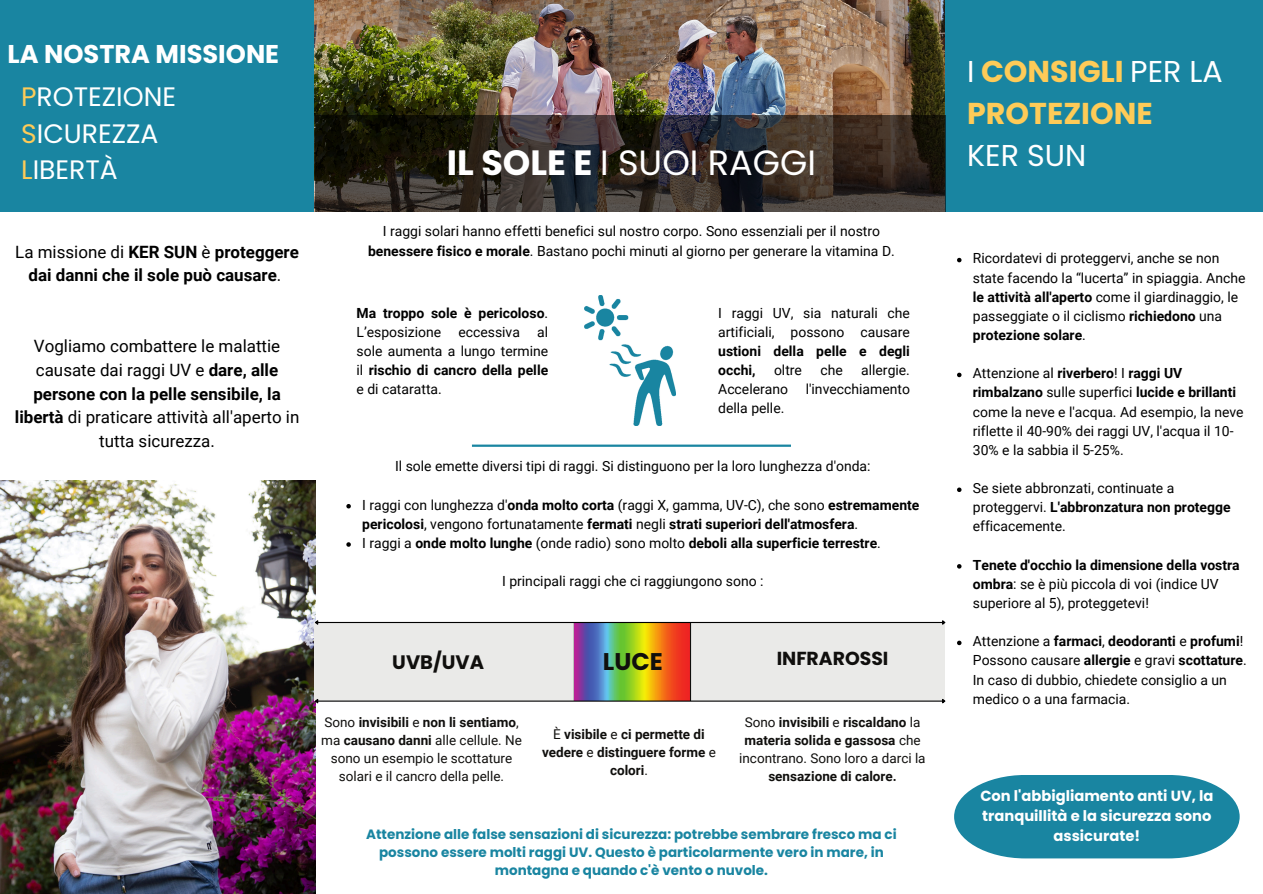
<style>
.page{position:relative;width:1263px;height:894px;background:#fff}
.page>*{position:absolute;margin:0;border:0;box-sizing:border-box;transform-origin:0 0}
.t1{font:35.1px "Poppins";color:#fff}
.t2{font:700 30.15px/41.7px "Poppins";color:#fecb58}
.t3{font:30.15px "Poppins";color:#fff}
.t4{font:26.7px/36.9px "Poppins";color:#fff}
.t5{font:700 25.65px "Poppins";color:#fff}
.t6{font:700 24.15px "Poppins";color:#100f0d}
.t7{font:700 19.5px "Poppins";color:#100f0d}
.t8{font:700 18.75px "Poppins";color:#100f0d}
.t9{font:16.95px/23.7px "Roboto";color:#000;text-align:center}
.t10{font:700 16.95px/23.7px "Roboto";color:#000;text-align:center}
.t11{font:700 14.7px/20px "Poppins";color:#fff;text-align:center}
.t12{font:13.95px/19.2px "Roboto";color:#000}
.t13{font:700 13.95px "Roboto";color:#000}
.t14{font:700 13.5px/18px "Poppins";color:#1985a1;text-align:center}
.t15{font:700 13.5px/18px "Roboto";color:#100f0d;text-align:center}
.t16{font:13.5px/18px "Roboto";color:#100f0d;text-align:center}
.s1{color:#fecb58}
.s2{font-weight:400}
.s3{font-weight:700}
.s4{font-weight:400;color:#fff}
</style>
<div class="page">
<div style="left:0;top:0;width:319px;height:212px;background:#1985a1"></div>
<img style="left:0;top:480px;width:315px;height:413px">
<hr style="left:472px;top:444px;width:319px;height:2px;background:#1985a1">
<svg style="left:954px;top:775px;width:285px;height:83px;background:#3191aa"></svg>
<svg style="left:575px;top:623px;width:115px;height:77px;background:#a88a51"></svg>
<hr style="left:318px;top:621px;width:624px;height:2px;background:#000">
<hr style="left:318px;top:700px;width:624px;height:1px;background:#000">
<svg style="left:314px;top:619px;width:261px;height:85px;background:#e4e4e2"></svg>
<svg style="left:690px;top:620px;width:256px;height:84px;background:#e3e3e2"></svg>
<img style="left:585px;top:295px;width:90px;height:130px">
<div style="left:942px;top:0;width:321px;height:212px;background:#1985a1"></div>
<img style="left:315px;top:0;width:630px;height:115px">
<svg style="left:315px;top:115px;width:630px;height:97px;background:#2e2822"></svg>
<svg style="left:346px;top:504px;width:5px;height:4px"></svg>
<svg style="left:346px;top:542px;width:5px;height:4px"></svg>
<svg style="left:957px;top:258px;width:4px;height:4px"></svg>
<svg style="left:957px;top:372px;width:4px;height:5px"></svg>
<svg style="left:957px;top:487px;width:4px;height:5px"></svg>
<svg style="left:957px;top:564px;width:4px;height:4px"></svg>
<svg style="left:957px;top:640px;width:4px;height:5px"></svg>
<p class="t5" style="left:8px;top:36px;width:273px">LA NOSTRA MISSIONE</p>
<h1 class="t4" style="left:21px;top:78px;width:156px"><span class="s1">P</span>ROTEZIONE<br><span class="s1">S</span>ICUREZZA<br><span class="s1">L</span>IBERTÀ</h1>
<h2 class="t10" style="left:15px;top:240px;width:285px"><span class="s2">La missione di</span> KER SUN <span class="s2">è</span> proteggere dai danni che il sole può causare<span class="s2">.</span></h2>
<h6 class="t9" style="left:15px;top:334px;width:286px">Vogliamo combattere le malattie causate dai raggi UV e <span class="s3">dare, alle persone con la pelle sensibile, la libertà</span> di praticare attività all'aperto in tutta sicurezza.</h6>
<p class="t2" style="left:967px;top:51px;width:257px"><span class="s4">I</span> CONSIGLI <span class="s4">PER LA<br></span>PROTEZIONE</p>
<p class="t1" style="left:447px;top:138px;width:371px"><span class="s3">IL SOLE E</span> I SUOI RAGGI</p>
<p class="t3" style="left:967px;top:134px;width:121px">KER SUN</p>
<p class="t12" style="left:368px;top:222px;width:528px;text-align:center">I raggi solari hanno effetti benefici sul nostro corpo. Sono essenziali per il nostro <span class="s3">benessere fisico e morale</span>. Bastano pochi minuti al giorno per generare la vitamina D.</p>
<p class="t12" style="left:356px;top:303px;width:193px;text-align:justify"><span class="s3">Ma troppo sole è pericoloso</span>.<br>L’esposizione eccessiva al sole aumenta a lungo termine il <span class="s3">rischio di cancro della pelle </span>e di cataratta.</p>
<p class="t12" style="left:718px;top:303px;width:193px;text-align:justify">I raggi UV, sia naturali che artificiali, possono causare <span class="s3">ustioni della pelle e degli occhi,</span></p>
<p class="t12" style="left:774px;top:360px;width:30px">oltre</p>
<p class="t12" style="left:820px;top:360px;width:24px">che</p>
<p class="t12" style="left:861px;top:360px;width:50px">allergie.</p>
<p class="t12" style="left:718px;top:379px;width:71px">Accelerano</p>
<p class="t12" style="left:806px;top:379px;width:106px">l'invecchiamento</p>
<p class="t12" style="left:718px;top:399px;width:68px">della pelle.</p>
<p class="t12" style="left:395px;top:457px;width:477px">Il sole emette diversi tipi di raggi. Si distinguono per la loro lunghezza d'onda:</p>
<p class="t12" style="left:362px;top:495px;width:559px">I raggi con lunghezza d'<span class="s3">onda molto corta</span> (raggi X, gamma, UV-C), che sono <span class="s3">estremamente pericolosi</span>, vengono fortunatamente <span class="s3">fermati</span> negli <span class="s3">strati superiori dell'atmosfera</span>.</p>
<p class="t13" style="left:362px;top:535px;width:520px"><span class="s2">I raggi a</span> onde molto lunghe <span class="s2">(onde radio) sono molto</span> deboli alla superficie terrestre<span class="s2">.</span></p>
<p class="t12" style="left:502px;top:571px;width:263px">I principali raggi che ci raggiungono sono :</p>
<p class="t7" style="left:392px;top:648px;width:93px">UVB/UVA</p>
<p class="t6" style="left:603px;top:644px;width:61px">LUCE</p>
<p class="t8" style="left:777px;top:645px;width:113px">INFRAROSSI</p>
<p class="t16" style="left:321px;top:712px;width:202px">Sono <span class="s3">invisibili</span> e <span class="s3">non li sentiamo</span>, ma <span class="s3">causano danni</span> alle cellule. Ne sono un esempio le scottature solari e il cancro della pelle.</p>
<p class="t15" style="left:542px;top:725px;width:175px"><span class="s2">È</span> visibile <span class="s2">e</span> ci permette di vedere <span class="s2">e</span> distinguere forme <span class="s2">e </span>colori<span class="s2">.</span></p>
<p class="t15" style="left:739px;top:712px;width:188px"><span class="s2">Sono</span> invisibili <span class="s2">e</span> riscaldano <span class="s2">la </span>materia solida e gassosa <span class="s2">che incontrano. Sono loro a darci la </span>sensazione di calore.</p>
<p class="t14" style="left:366px;top:824px;width:532px">Attenzione alle false sensazioni di sicurezza: potrebbe sembrare fresco ma ci possono essere molti raggi UV. Questo è particolarmente vero in mare, in montagna e quando c'è vento o nuvole.</p>
<h5 class="t12" style="left:973px;top:249px;width:274px">Ricordatevi di proteggervi, anche se non state facendo la “lucerta” in spiaggia. Anche <span class="s3">le attività all'aperto</span> come il giardinaggio, le passeggiate o il ciclismo <span class="s3">richiedono</span> una <span class="s3">protezione solare</span>.</h5>
<h3 class="t12" style="left:973px;top:364px;width:272px">Attenzione al <span class="s3">riverbero</span>! I <span class="s3">raggi UV rimbalzano</span> sulle superfici <span class="s3">lucide e brillanti </span>come la neve e l'acqua. Ad esempio, la neve riflette il 40-90% dei raggi UV, l'acqua il 10- 30% e la sabbia il 5-25%.</h3>
<h5 class="t12" style="left:973px;top:478px;width:259px">Se siete abbronzati, continuate a proteggervi. <span class="s3">L'abbronzatura non protegge </span>efficacemente.</h5>
<p class="t12" style="left:973px;top:555px;width:268px"><span class="s3">Tenete d'occhio la dimensione della vostra ombra</span>: se è più piccola di voi (indice UV superiore al 5), proteggetevi!</p>
<p class="t12" style="left:973px;top:631px;width:275px">Attenzione a <span class="s3">farmaci</span>, <span class="s3">deodoranti</span> e <span class="s3">profumi</span>!<br>Possono causare <span class="s3">allergie</span> e gravi <span class="s3">scottature</span>.<br>In caso di dubbio, chiedete consiglio a un medico o a una farmacia.</p>
<p class="t11" style="left:980px;top:785px;width:235px">Con l'abbigliamento anti UV, la tranquillità e la sicurezza sono assicurate!</p>
</div>
